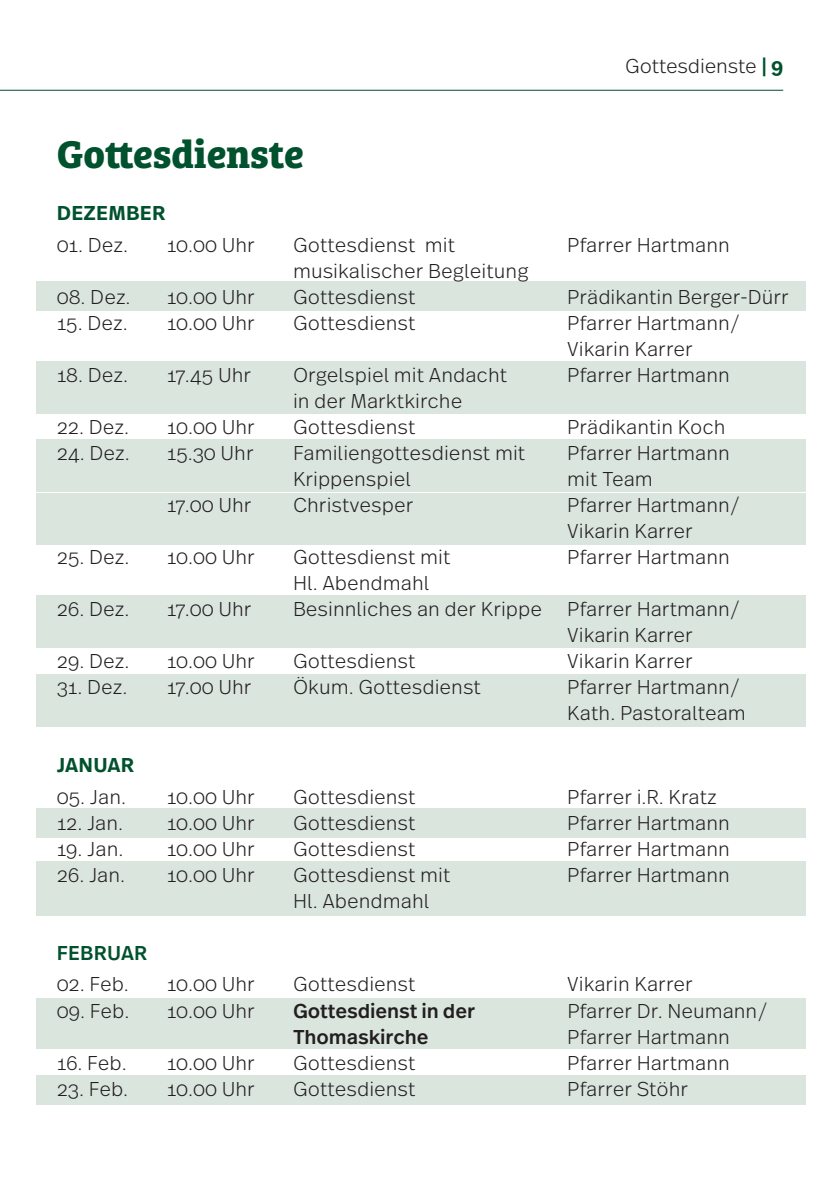
<style>
.page{position:relative;width:840px;height:1191px;background:#fff}
.page>*{position:absolute;margin:0;border:0;box-sizing:border-box;transform-origin:0 0}
.t1{font:700 40px "Bree Serif";color:#00512d}
.t2{font:300 20px/26px "Real Text Pro";color:#231f20}
.t3{font:500 20px "Real Text Pro";letter-spacing:-.005em;color:#231f20}
.t4{font:600 20px "Real Text Pro";letter-spacing:.01em;color:#00512d}
.t5{font:500 20px "Real Text Pro";letter-spacing:.01em;color:#00512d}
.s1{font-weight:600;color:#00512d}
</style>
<div class="page">
<div style="left:37px;top:281px;width:768px;height:30px;background:#dae5de"></div>
<div style="left:37px;top:361px;width:768px;height:53px;background:#dae5de"></div>
<div style="left:37px;top:595px;width:768px;height:52px;background:#dae5de"></div>
<div style="left:37px;top:493px;width:768px;height:51px;background:#dae5de"></div>
<div style="left:37px;top:674px;width:768px;height:52px;background:#dae5de"></div>
<div style="left:37px;top:808px;width:768px;height:30px;background:#dae5de"></div>
<div style="left:37px;top:1075px;width:768px;height:29px;background:#dae5de"></div>
<div style="left:37px;top:998px;width:768px;height:50px;background:#dae5de"></div>
<div style="left:37px;top:861px;width:768px;height:54px;background:#dae5de"></div>
<div style="left:37px;top:439px;width:768px;height:53px;background:#dae5de"></div>
<hr style="left:0;top:90px;width:782px;height:1px;background:#00512d">
<p class="t2" style="left:624px;top:52px;width:159px">Gottesdienste <span class="s1">| 9</span></p>
<h1 class="t1" style="left:57px;top:123px;width:248px">Gottesdienste</h1>
<p class="t4" style="left:57px;top:199px;width:110px">DEZEMBER</p>
<p class="t2" style="left:57px;top:231px;width:73px">01. Dez.</p>
<p class="t2" style="left:167px;top:231px;width:89px">10.00 Uhr</p>
<p class="t2" style="left:293px;top:231px;width:164px">Gottesdienst mit</p>
<p class="t2" style="left:567px;top:231px;width:164px">Pfarrer Hartmann</p>
<p class="t2" style="left:293px;top:257px;width:237px">musikalischer Begleitung</p>
<p class="t2" style="left:57px;top:283px;width:75px">08. Dez.</p>
<p class="t2" style="left:167px;top:283px;width:89px">10.00 Uhr</p>
<p class="t2" style="left:293px;top:283px;width:124px">Gottesdienst</p>
<p class="t2" style="left:567px;top:283px;width:223px">Prädikantin Berger-Dürr</p>
<p class="t2" style="left:57px;top:309px;width:72px">15. Dez.</p>
<p class="t2" style="left:167px;top:309px;width:89px">10.00 Uhr</p>
<p class="t2" style="left:293px;top:309px;width:124px">Gottesdienst</p>
<p class="t2" style="left:567px;top:309px;width:174px">Pfarrer Hartmann/<br>Vikarin Karrer</p>
<p class="t2" style="left:57px;top:361px;width:73px">18. Dez.</p>
<p class="t2" style="left:167px;top:361px;width:86px">17.45 Uhr</p>
<p class="t2" style="left:293px;top:361px;width:215px">Orgelspiel mit Andacht</p>
<p class="t2" style="left:567px;top:361px;width:164px">Pfarrer Hartmann</p>
<p class="t2" style="left:293px;top:387px;width:171px">in der Marktkirche</p>
<p class="t2" style="left:57px;top:413px;width:74px">22. Dez.</p>
<p class="t2" style="left:167px;top:413px;width:89px">10.00 Uhr</p>
<p class="t2" style="left:293px;top:413px;width:124px">Gottesdienst</p>
<p class="t2" style="left:567px;top:413px;width:159px">Prädikantin Koch</p>
<p class="t2" style="left:57px;top:439px;width:74px">24. Dez.</p>
<p class="t2" style="left:167px;top:439px;width:88px">15.30 Uhr</p>
<p class="t2" style="left:293px;top:439px;width:234px">Familiengottesdienst mit</p>
<p class="t2" style="left:567px;top:439px;width:164px">Pfarrer Hartmann</p>
<p class="t2" style="left:293px;top:465px;width:119px">Krippenspiel</p>
<p class="t2" style="left:567px;top:465px;width:87px">mit Team</p>
<p class="t2" style="left:167px;top:491px;width:86px">17.00 Uhr</p>
<p class="t2" style="left:293px;top:491px;width:122px">Christvesper</p>
<p class="t2" style="left:567px;top:491px;width:174px">Pfarrer Hartmann/<br>Vikarin Karrer</p>
<p class="t2" style="left:57px;top:543px;width:74px">25. Dez.</p>
<p class="t2" style="left:167px;top:543px;width:89px">10.00 Uhr</p>
<p class="t2" style="left:293px;top:543px;width:159px">Gottesdienst mit</p>
<p class="t2" style="left:567px;top:543px;width:164px">Pfarrer Hartmann</p>
<p class="t2" style="left:293px;top:569px;width:138px">Hl. Abendmahl</p>
<p class="t2" style="left:57px;top:595px;width:74px">26. Dez.</p>
<p class="t2" style="left:167px;top:595px;width:86px">17.00 Uhr</p>
<p class="t2" style="left:293px;top:595px;width:250px">Besinnliches an der Krippe</p>
<p class="t2" style="left:567px;top:595px;width:174px">Pfarrer Hartmann/<br>Vikarin Karrer</p>
<p class="t2" style="left:57px;top:647px;width:74px">29. Dez.</p>
<p class="t2" style="left:167px;top:647px;width:89px">10.00 Uhr</p>
<p class="t2" style="left:293px;top:647px;width:124px">Gottesdienst</p>
<p class="t2" style="left:567px;top:647px;width:127px">Vikarin Karrer</p>
<p class="t2" style="left:57px;top:673px;width:72px">31. Dez.</p>
<p class="t2" style="left:167px;top:673px;width:86px">17.00 Uhr</p>
<p class="t2" style="left:293px;top:673px;width:189px">Ökum. Gottesdienst</p>
<p class="t2" style="left:567px;top:673px;width:180px">Pfarrer Hartmann/<br>Kath. Pastoralteam</p>
<p class="t4" style="left:57px;top:750px;width:79px">JANUAR</p>
<p class="t2" style="left:57px;top:782px;width:71px">05. Jan.</p>
<p class="t2" style="left:167px;top:782px;width:89px">10.00 Uhr</p>
<p class="t2" style="left:293px;top:782px;width:124px">Gottesdienst</p>
<p class="t2" style="left:567px;top:782px;width:151px">Pfarrer i.R. Kratz</p>
<p class="t2" style="left:57px;top:808px;width:68px">12. Jan.</p>
<p class="t2" style="left:167px;top:808px;width:89px">10.00 Uhr</p>
<p class="t2" style="left:293px;top:808px;width:124px">Gottesdienst</p>
<p class="t2" style="left:567px;top:808px;width:164px">Pfarrer Hartmann</p>
<p class="t2" style="left:57px;top:834px;width:68px">19. Jan.</p>
<p class="t2" style="left:167px;top:834px;width:89px">10.00 Uhr</p>
<p class="t2" style="left:293px;top:834px;width:124px">Gottesdienst</p>
<p class="t2" style="left:567px;top:834px;width:164px">Pfarrer Hartmann</p>
<p class="t2" style="left:57px;top:860px;width:70px">26. Jan.</p>
<p class="t2" style="left:167px;top:860px;width:89px">10.00 Uhr</p>
<p class="t2" style="left:293px;top:860px;width:159px">Gottesdienst mit</p>
<p class="t2" style="left:567px;top:860px;width:164px">Pfarrer Hartmann</p>
<p class="t2" style="left:293px;top:886px;width:138px">Hl. Abendmahl</p>
<p class="t5" style="left:57px;top:938px;width:92px">FEBRUAR</p>
<p class="t2" style="left:57px;top:970px;width:74px">02. Feb.</p>
<p class="t2" style="left:167px;top:970px;width:89px">10.00 Uhr</p>
<p class="t2" style="left:293px;top:970px;width:124px">Gottesdienst</p>
<p class="t2" style="left:567px;top:970px;width:127px">Vikarin Karrer</p>
<p class="t2" style="left:57px;top:996px;width:74px">09. Feb.</p>
<p class="t2" style="left:167px;top:996px;width:89px">10.00 Uhr</p>
<p class="t3" style="left:293px;top:996px;width:183px">Gottesdienst in der</p>
<p class="t2" style="left:567px;top:996px;width:202px">Pfarrer Dr. Neumann/</p>
<p class="t3" style="left:293px;top:1022px;width:137px">Thomaskirche</p>
<p class="t2" style="left:567px;top:1022px;width:164px">Pfarrer Hartmann</p>
<p class="t2" style="left:57px;top:1048px;width:71px">16. Feb.</p>
<p class="t2" style="left:167px;top:1048px;width:89px">10.00 Uhr</p>
<p class="t2" style="left:293px;top:1048px;width:124px">Gottesdienst</p>
<p class="t2" style="left:567px;top:1048px;width:164px">Pfarrer Hartmann</p>
<p class="t2" style="left:57px;top:1074px;width:73px">23. Feb.</p>
<p class="t2" style="left:167px;top:1074px;width:89px">10.00 Uhr</p>
<p class="t2" style="left:293px;top:1074px;width:124px">Gottesdienst</p>
<p class="t2" style="left:567px;top:1074px;width:122px">Pfarrer Stöhr</p>
</div>
